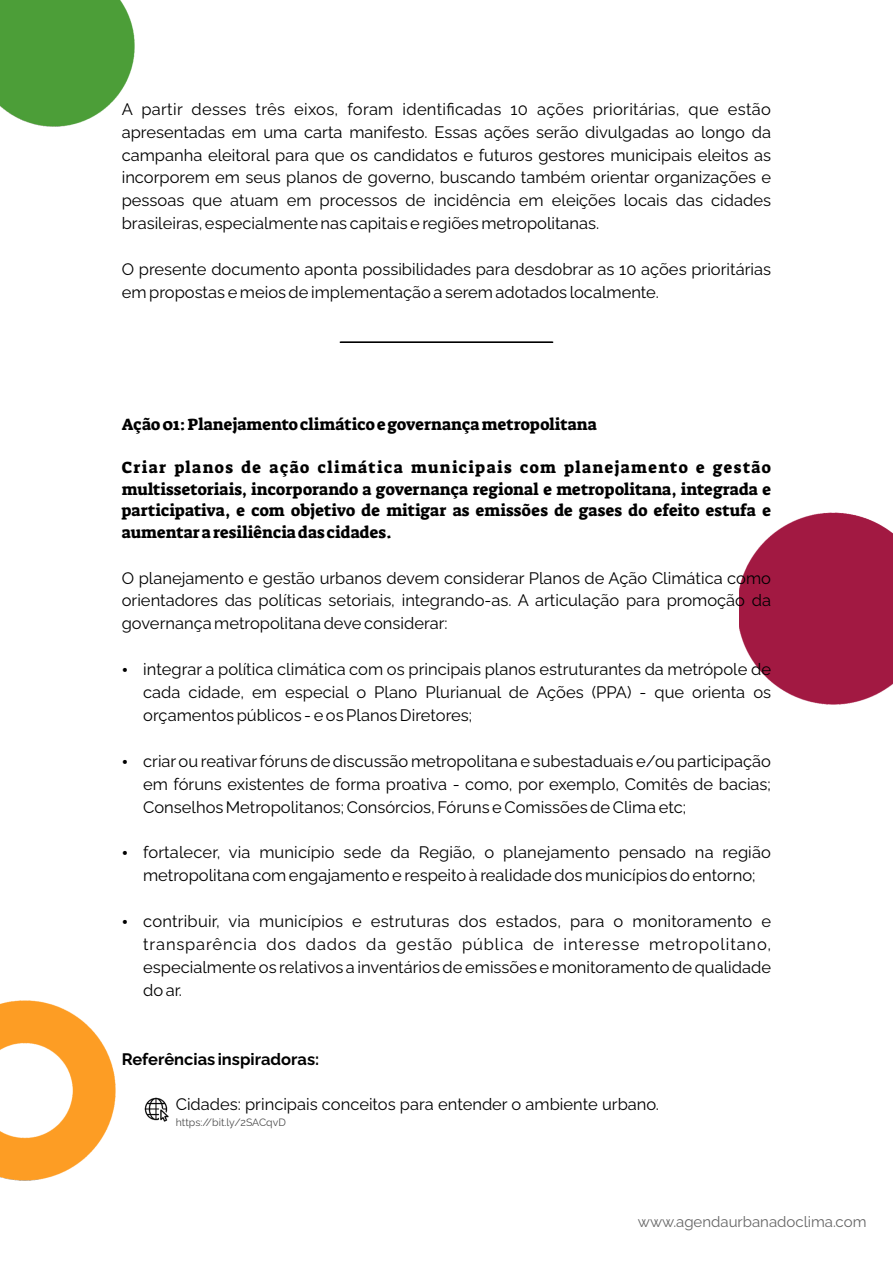
<style>
.page{position:relative;width:893px;height:1263px;background:#fff}
.page>*{position:absolute;margin:0;border:0;box-sizing:border-box;transform-origin:0 0}
.t1{font:16.5px/23px "Raleway";color:#000;text-align:justify}
.t2{font:16.5px/21.6px "Suez One";color:#000;text-align:justify}
.t3{font:700 16.5px "Raleway";color:#000}
.t4{font:15px "Raleway";color:#666}
.t5{font:10.5px "Raleway";color:#4d4d4d}
</style>
<div class="page">
<img style="left:0;top:1000px;width:116px;height:181px">
<img style="left:739px;top:512px;width:154px;height:193px">
<img style="left:0;top:0;width:135px;height:127px">
<hr style="left:340px;top:342px;width:213px;height:1px;background:#000">
<img style="left:144px;top:1097px;width:25px;height:25px">
<p class="t1" style="left:122px;top:97px;width:651px">A partir desses três eixos, foram identificadas 10 ações prioritárias, que estão apresentadas em uma carta manifesto. Essas ações serão divulgadas ao longo da campanha eleitoral para que os candidatos e futuros gestores municipais eleitos as incorporem em seus planos de governo, buscando também orientar organizações e pessoas que atuam em processos de incidência em eleições locais das cidades brasileiras, especialmente nas capitais e regiões metropolitanas.</p>
<p class="t1" style="left:122px;top:258px;width:651px">O presente documento aponta possibilidades para desdobrar as 10 ações prioritárias em propostas e meios de implementação a serem adotados localmente.</p>
<p class="t2" style="left:122px;top:414px;width:477px">Ação 01: Planejamento climático e governança metropolitana</p>
<p class="t2" style="left:122px;top:457px;width:651px">Criar planos de ação climática municipais com planejamento e gestão multissetoriais, incorporando a governança regional e metropolitana, integrada e participativa, e com objetivo de mitigar as emissões de gases do efeito estufa e aumentar a resiliência das cidades.</p>
<p class="t1" style="left:122px;top:566px;width:651px">O planejamento e gestão urbanos devem considerar Planos de Ação Climática como orientadores das políticas setoriais, integrando-as. A articulação para promoção da governança metropolitana deve considerar:</p>
<p class="t1" style="left:143px;top:658px;width:629px">integrar a política climática com os principais planos estruturantes da metrópole de cada cidade, em especial o Plano Plurianual de Ações (PPA) - que orienta os orçamentos públicos - e os Planos Diretores;</p>
<p class="t1" style="left:143px;top:749px;width:629px">criarou reativarfóruns de discussão metropolitana e subestaduais e/ou participação em fóruns existentes de forma proativa - como, por exemplo, Comitês de bacias; Conselhos Metropolitanos; Consórcios, Fóruns e Comissões de Clima etc;</p>
<p class="t1" style="left:143px;top:841px;width:629px">fortalecer, via município sede da Região, o planejamento pensado na região metropolitana com engajamento e respeito à realidade dos municípios do entorno;</p>
<p class="t1" style="left:143px;top:910px;width:629px">contribuir, via municípios e estruturas dos estados, para o monitoramento e transparência dos dados da gestão pública de interesse metropolitano, especialmente os relativos a inventários de emissões e monitoramento de qualidade do ar.</p>
<p class="t3" style="left:122px;top:1049px;width:199px">Referências inspiradoras:</p>
<p class="t1" style="left:176px;top:1093px;width:485px">Cidades: principais conceitos para entender o ambiente urbano.</p>
<p class="t5" style="left:176px;top:1116px;width:112px">https://bit.ly/2SACqvD</p>
<p class="t4" style="left:638px;top:1212px;width:230px">www.agendaurbanadoclima.com</p>
</div>
